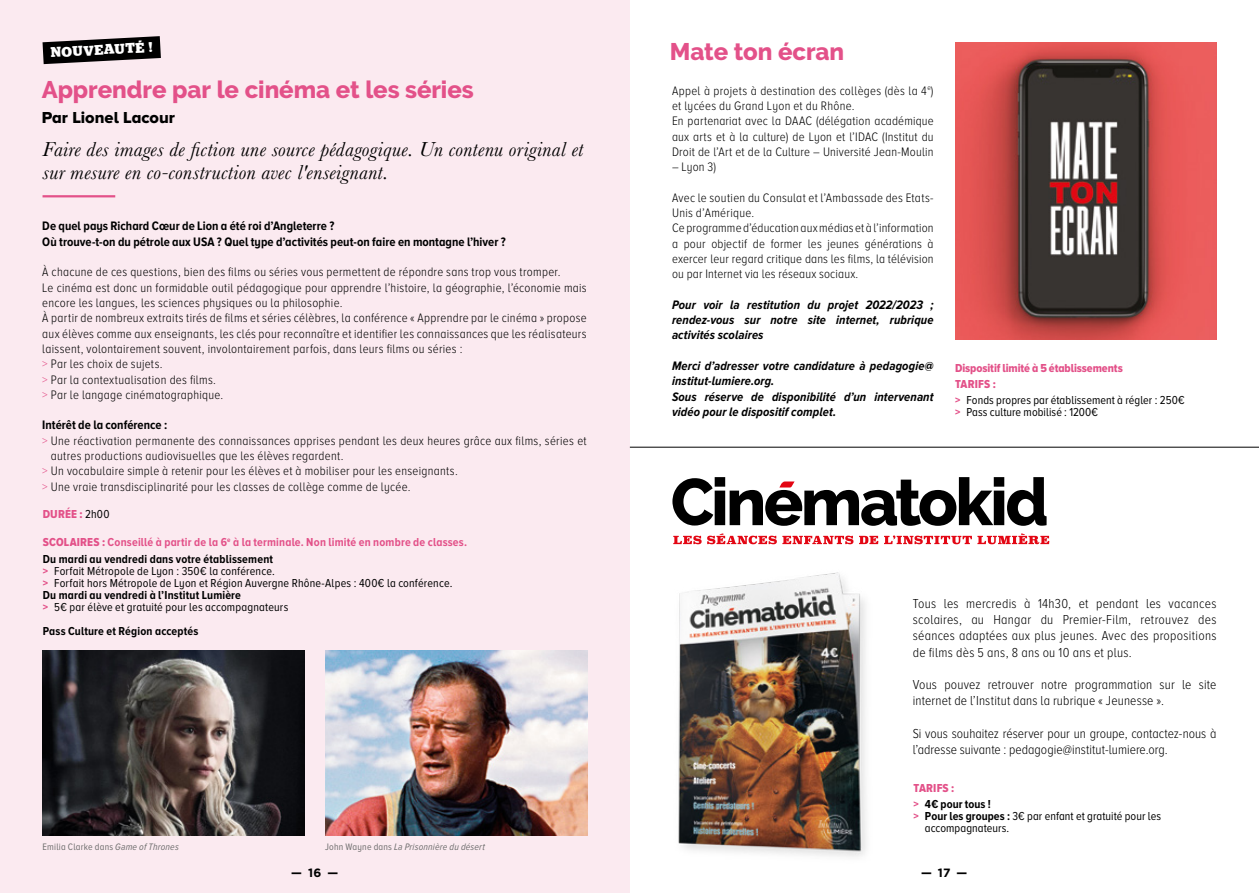
<style>
.page{position:relative;width:1259px;height:893px;background:#fff}
.page>*{position:absolute;margin:0;border:0;box-sizing:border-box;transform-origin:0 0}
.t1{font:800 24px "Raleway";letter-spacing:-.005em;color:#e35189}
.t2{font:italic 21px/22.5px "Baskerville";letter-spacing:.015em;color:#000}
.t3{font:16.5px "Proxima Nova A Extrabld";color:#000}
.t4{font:700 14.1px "Stag";color:#fff}
.t5{font:300 13.5px/16.2px "Proxima Nova A Cond";letter-spacing:.01em;color:#000}
.t6{font:300 12.75px/15.3px "Proxima Nova A Cond";letter-spacing:.025em;color:#000}
.t7{font:italic 700 12.75px/15.3px "Proxima Nova A Cond";letter-spacing:.01em;color:#000;text-align:justify}
.t8{font:700 12.75px/15.3px "Proxima Nova A Cond";color:#000}
.t9{font:12px/12px "Proxima Nova A Cond";letter-spacing:.01em;color:#000}
.t10{font:700 12px/16.2px "Proxima Nova A Cond";letter-spacing:.015em;color:#e35189}
.t11{font:12px/16.2px "Proxima Nova A Cond Extrabld";letter-spacing:-.005em;color:#e35189}
.t12{font:700 12px "Proxima Nova A Cond";letter-spacing:.01em;color:#000}
.t13{font:700 12px "Gotham";color:#000}
.t14{font:italic 9.75px "Proxima Nova A Cond";letter-spacing:.015em;color:#706f6f}
.t15{font:9.75px "Proxima Nova A Cond";letter-spacing:.02em;color:#706f6f}
.s1{color:#e35189}
.s2{font-family:"Proxima Nova A Cond";color:#000}
.s3{font-family:"Proxima Nova A Cond Extrabld";font-weight:400}
.s4{color:#000}
.s5{font-family:"Proxima Nova A Cond Extrabld";color:#e35189}
.s6{font-weight:700}
.s7{font-style:italic}
.s8{font-style:normal}
.s9{font-family:"Proxima Nova A Cond Extrabld";font-weight:400;color:#e35189}
</style>
<div class="page">
<div style="left:0;top:0;width:630px;height:893px;background:#fbeaf0"></div>
<svg style="left:43px;top:36px;width:118px;height:28px"></svg>
<img style="left:678px;top:572px;width:188px;height:285px">
<hr style="left:43px;top:195px;width:72px;height:2px;background:#e35189">
<img style="left:43px;top:651px;width:261px;height:184px">
<img style="left:325px;top:651px;width:262px;height:184px">
<img style="left:955px;top:43px;width:261px;height:297px">
<svg style="left:672px;top:477px;width:374px;height:49px"></svg>
<svg style="left:673px;top:533px;width:376px;height:11px"></svg>
<hr style="left:630px;top:447px;width:629px;height:1px;background:#000">
<p class="t4" style="left:50px;top:44px;width:103px;rotate:-3deg">NOUVEAUTÉ !</p>
<h1 class="t1" style="left:42px;top:76px;width:434px">Apprendre par le cinéma et les séries</h1>
<p class="t3" style="left:42px;top:108px;width:135px">Par Lionel Lacour</p>
<h2 class="t2" style="left:43px;top:138px;width:542px">Faire des images de fiction une source pédagogique. Un contenu original et sur mesure en co-construction avec l'enseignant.</h2>
<p class="t8" style="left:42px;top:218px;width:465px">De quel pays Richard Cœur de Lion a été roi d’Angleterre ?<br>Où trouve-t-on du pétrole aux USA ? Quel type d’activités peut-on faire en montagne l’hiver ?</p>
<p class="t6" style="left:42px;top:264px;width:546px">À chacune de ces questions, bien des films ou séries vous permettent de répondre sans trop vous tromper.<br>Le cinéma est donc un formidable outil pédagogique pour apprendre l’histoire, la géographie, l’économie mais encore les langues, les sciences physiques ou la philosophie.<br>À partir de nombreux extraits tirés de films et séries célèbres, la conférence « Apprendre par le cinéma » propose aux élèves comme aux enseignants, les clés pour reconnaître et identifier les connaissances que les réalisateurs laissent, volontairement souvent, involontairement parfois, dans leurs films ou séries :<br><span class="s1">&gt;</span> Par les choix de sujets.<br><span class="s1">&gt;</span> Par la contextualisation des films.<br><span class="s1">&gt;</span> Par le langage cinématographique.</p>
<p class="t8" style="left:42px;top:417px;width:126px">Intérêt de la conférence :</p>
<p class="t6" style="left:42px;top:433px;width:546px"><span class="s1">&gt;</span> Une réactivation permanente des connaissances apprises pendant les deux heures grâce aux films, séries et</p>
<p class="t6" style="left:51px;top:448px;width:294px">autres productions audiovisuelles que les élèves regardent.</p>
<p class="t6" style="left:42px;top:463px;width:417px"><span class="s1">&gt;</span> Un vocabulaire simple à retenir pour les élèves et à mobiliser pour les enseignants.</p>
<p class="t6" style="left:42px;top:479px;width:370px"><span class="s1">&gt;</span> Une vraie transdisciplinarité pour les classes de collège comme de lycée.</p>
<p class="t11" style="left:43px;top:506px;width:68px">DURÉE : <span class="s2">2h00</span></p>
<p class="t10" style="left:43px;top:534px;width:426px"><span class="s3">SCOLAIRES :</span> Conseillé à partir de la 6<sup>e</sup> à la terminale. Non limité en nombre de classes.<br><span class="s4">Du mardi au vendredi dans votre établissement</span></p>
<p class="t9" style="left:43px;top:564px;width:411px"><span class="s5">&gt;</span> Forfait Métropole de Lyon : 350€ la conférence.<br><span class="s5">&gt;</span> Forfait hors Métropole de Lyon et Région Auvergne Rhône-Alpes : 400€ la conférence.<br><span class="s6">Du mardi au vendredi à l’Institut Lumière<br></span><span class="s5">&gt;</span> 5€ par élève et gratuité pour les accompagnateurs</p>
<p class="t12" style="left:43px;top:624px;width:157px">Pass Culture et Région acceptés</p>
<p class="t15" style="left:43px;top:842px;width:138px">Emilia Clarke dans <span class="s7">Game of Thrones</span></p>
<p class="t14" style="left:325px;top:842px;width:161px"><span class="s8">John Wayne dans</span> La Prisonnière du désert</p>
<p class="t13" style="left:291px;top:865px;width:48px">— 16 —</p>
<h1 class="t1" style="left:670px;top:38px;width:176px">Mate ton écran</h1>
<p class="t6" style="left:672px;top:83px;width:263px">Appel à projets à destination des collèges (dès la 4<sup>e</sup>) et lycées du Grand Lyon et du Rhône.<br>En partenariat avec la DAAC (délégation académique aux arts et à la culture) de Lyon et l’IDAC (Institut du Droit de l’Art et de la Culture – Université Jean-Moulin</p>
<p class="t6" style="left:672px;top:159px;width:46px">– Lyon 3)</p>
<p class="t6" style="left:672px;top:190px;width:263px">Avec le soutien du Consulat et l’Ambassade des Etats-Unis d’Amérique.<br>Ce programme d’éducation aux médias et à l’information a pour objectif de former les jeunes générations à exercer leur regard critique dans les films, la télévision ou par Internet via les réseaux sociaux.</p>
<p class="t7" style="left:672px;top:297px;width:263px">Pour voir la restitution du projet 2022/2023 ; rendez-vous sur notre site internet, rubrique activités scolaires</p>
<p class="t7" style="left:672px;top:358px;width:263px;text-align:left">Merci d’adresser votre candidature à pedagogie@ institut-lumiere.org.<br>Sous réserve de disponibilité d’un intervenant vidéo pour le dispositif complet.</p>
<p class="t11" style="left:955px;top:360px;width:169px">Dispositif limité à 5 établissements<br>TARIFS :</p>
<p class="t9" style="left:955px;top:394px;width:231px"><span class="s5">&gt;</span> Fonds propres par établissement à régler : 250€ <span class="s5">&gt;</span> Pass culture mobilisé : 1200€</p>
<p class="t5" style="left:912px;top:595px;width:305px;text-align:justify">Tous les mercredis à 14h30, et pendant les vacances scolaires, au Hangar du Premier-Film, retrouvez des séances adaptées aux plus jeunes. Avec des propositions de films dès 5 ans, 8 ans ou 10 ans et plus.</p>
<p class="t5" style="left:912px;top:676px;width:305px">Vous pouvez retrouver notre programmation sur le site internet de l’Institut dans la rubrique « Jeunesse ».</p>
<p class="t5" style="left:912px;top:725px;width:305px">Si vous souhaitez réserver pour un groupe, contactez-nous à l’adresse suivante : pedagogie@institut-lumiere.org.</p>
<p class="t11" style="left:913px;top:779px;width:42px">TARIFS :</p>
<p class="t12" style="left:913px;top:797px;width:79px"><span class="s9">&gt;</span> 4€ pour tous !</p>
<p class="t9" style="left:913px;top:810px;width:249px"><span class="s5">&gt;</span> <span class="s6">Pour les groupes :</span> 3€ par enfant et gratuité pour les</p>
<p class="t9" style="left:925px;top:822px;width:86px">accompagnateurs.</p>
<p class="t13" style="left:921px;top:865px;width:48px">— 17 —</p>
</div>
